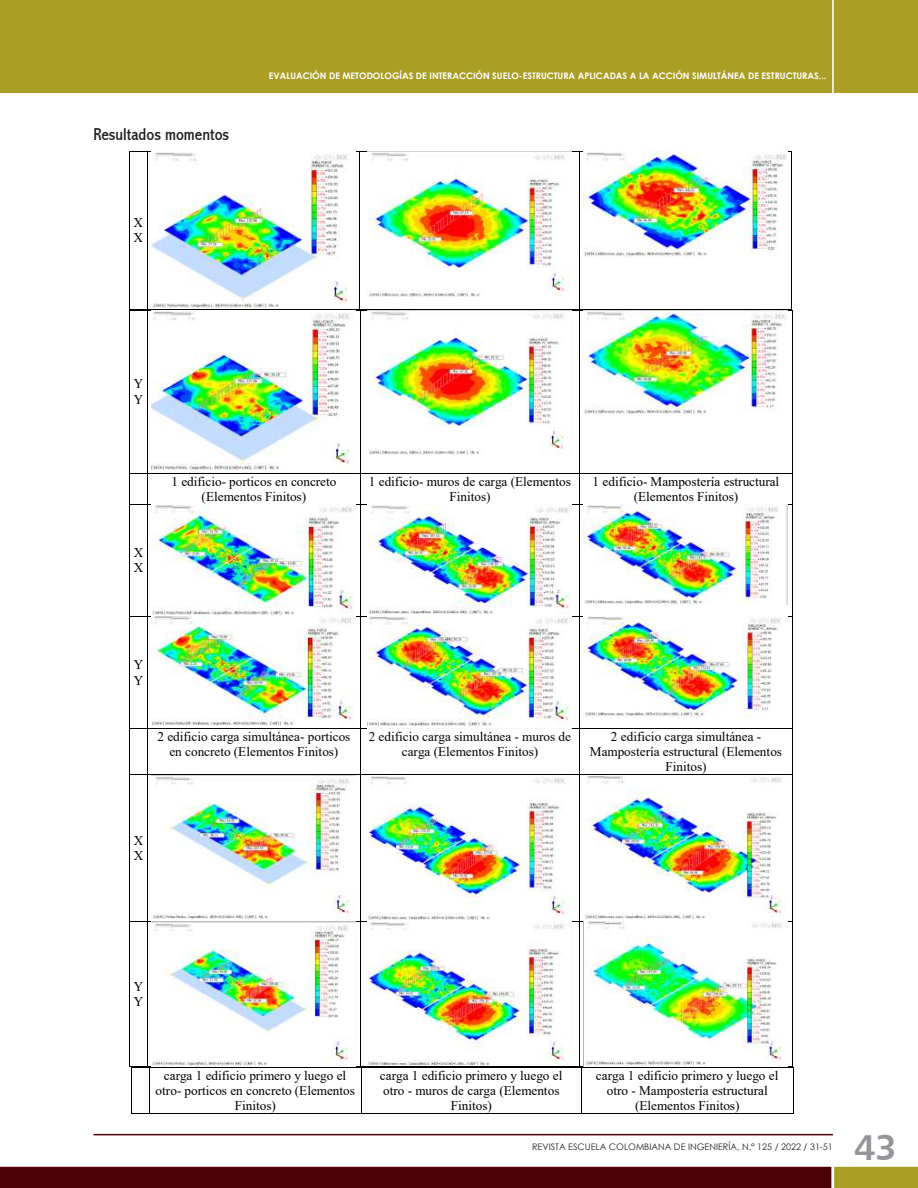
<style>
.page{position:relative;width:918px;height:1188px;background:#fff}
.page>*{position:absolute;margin:0;border:0;box-sizing:border-box;transform-origin:0 0}
.t1{font:36px "Humanist 777 BT Bold B";color:#939598}
.N2{font:condensed 17.25px "Abadi";color:#231f20}
.t2{font:13.2px/15.1px "Times New Roman";color:#000;text-align:center}
.t3{font:700 9px "Century Gothic";color:#fff}
.t4{font:9px "Century Gothic";color:#231f20}
.s1{color:#aa9e25}
</style>
<div class="page">
<hr style="left:94px;top:1134px;width:739px;height:1px;background:#4e0009">
<svg style="left:0;top:1166px;width:918px;height:22px;background:#5c1714"></svg>
<div style="left:0;top:0;width:918px;height:93px;background:#aa9e25"></div>
<hr style="left:832px;top:0;width:2px;height:97px;background:#fff">
<svg style="left:129px;top:151px;width:19px;height:1px"></svg>
<hr style="left:148px;top:151px;width:212px;height:1px;background:#000">
<hr style="left:360px;top:151px;width:219px;height:1px;background:#000">
<hr style="left:580px;top:151px;width:212px;height:1px;background:#000">
<hr style="left:129px;top:152px;width:1px;height:157px;background:#000">
<hr style="left:147px;top:152px;width:1px;height:157px;background:#000">
<hr style="left:148px;top:309px;width:212px;height:1px;background:#000">
<hr style="left:360px;top:152px;width:1px;height:157px;background:#000">
<hr style="left:360px;top:309px;width:219px;height:1px;background:#000">
<hr style="left:579px;top:152px;width:1px;height:157px;background:#000">
<hr style="left:580px;top:309px;width:212px;height:1px;background:#000">
<hr style="left:792px;top:152px;width:1px;height:157px;background:#000">
<img style="left:152px;top:152px;width:195px;height:157px">
<img style="left:368px;top:152px;width:201px;height:145px">
<img style="left:584px;top:152px;width:202px;height:105px">
<svg style="left:129px;top:309px;width:19px;height:2px"></svg>
<hr style="left:148px;top:310px;width:212px;height:1px;background:#000">
<hr style="left:361px;top:310px;width:219px;height:1px;background:#000">
<hr style="left:580px;top:310px;width:212px;height:1px;background:#000">
<hr style="left:129px;top:310px;width:1px;height:163px;background:#000">
<hr style="left:147px;top:310px;width:1px;height:163px;background:#000">
<hr style="left:360px;top:310px;width:1px;height:163px;background:#000">
<hr style="left:580px;top:310px;width:1px;height:163px;background:#000">
<hr style="left:792px;top:310px;width:1px;height:163px;background:#000">
<svg style="left:129px;top:473px;width:19px;height:1px"></svg>
<hr style="left:148px;top:473px;width:212px;height:1px;background:#000">
<hr style="left:361px;top:473px;width:219px;height:1px;background:#000">
<hr style="left:580px;top:473px;width:212px;height:1px;background:#000">
<hr style="left:129px;top:474px;width:1px;height:30px;background:#000">
<hr style="left:147px;top:474px;width:1px;height:30px;background:#000">
<hr style="left:360px;top:474px;width:1px;height:30px;background:#000">
<hr style="left:580px;top:474px;width:1px;height:30px;background:#000">
<hr style="left:792px;top:474px;width:1px;height:30px;background:#000">
<svg style="left:130px;top:504px;width:17px;height:1px"></svg>
<hr style="left:148px;top:504px;width:212px;height:1px;background:#000">
<hr style="left:361px;top:504px;width:219px;height:1px;background:#000">
<hr style="left:580px;top:504px;width:212px;height:1px;background:#000">
<hr style="left:129px;top:504px;width:1px;height:112px;background:#000">
<hr style="left:147px;top:504px;width:1px;height:112px;background:#000">
<hr style="left:360px;top:504px;width:1px;height:112px;background:#000">
<hr style="left:580px;top:504px;width:1px;height:112px;background:#000">
<hr style="left:792px;top:504px;width:1px;height:112px;background:#000">
<svg style="left:129px;top:616px;width:19px;height:1px"></svg>
<hr style="left:148px;top:616px;width:212px;height:1px;background:#000">
<hr style="left:361px;top:616px;width:219px;height:1px;background:#000">
<hr style="left:580px;top:616px;width:212px;height:1px;background:#000">
<hr style="left:129px;top:617px;width:1px;height:111px;background:#000">
<hr style="left:147px;top:617px;width:1px;height:111px;background:#000">
<hr style="left:360px;top:617px;width:1px;height:111px;background:#000">
<hr style="left:580px;top:617px;width:1px;height:111px;background:#000">
<hr style="left:792px;top:617px;width:1px;height:111px;background:#000">
<svg style="left:129px;top:728px;width:19px;height:1px"></svg>
<hr style="left:148px;top:728px;width:212px;height:1px;background:#000">
<hr style="left:361px;top:728px;width:219px;height:1px;background:#000">
<hr style="left:580px;top:728px;width:212px;height:1px;background:#000">
<hr style="left:129px;top:729px;width:1px;height:46px;background:#000">
<hr style="left:147px;top:729px;width:1px;height:46px;background:#000">
<hr style="left:360px;top:729px;width:1px;height:46px;background:#000">
<hr style="left:580px;top:729px;width:1px;height:46px;background:#000">
<hr style="left:792px;top:729px;width:1px;height:46px;background:#000">
<hr style="left:148px;top:775px;width:212px;height:1px;background:#000">
<hr style="left:361px;top:775px;width:219px;height:1px;background:#000">
<hr style="left:580px;top:775px;width:212px;height:1px;background:#000">
<hr style="left:129px;top:775px;width:1px;height:146px;background:#000">
<hr style="left:147px;top:775px;width:1px;height:146px;background:#000">
<hr style="left:360px;top:775px;width:1px;height:146px;background:#000">
<hr style="left:580px;top:775px;width:1px;height:146px;background:#000">
<hr style="left:792px;top:775px;width:1px;height:146px;background:#000">
<svg style="left:129px;top:921px;width:19px;height:1px"></svg>
<hr style="left:148px;top:921px;width:212px;height:1px;background:#000">
<hr style="left:361px;top:921px;width:219px;height:1px;background:#000">
<hr style="left:580px;top:921px;width:212px;height:1px;background:#000">
<hr style="left:129px;top:922px;width:1px;height:145px;background:#000">
<hr style="left:147px;top:922px;width:1px;height:145px;background:#000">
<hr style="left:360px;top:922px;width:1px;height:145px;background:#000">
<hr style="left:580px;top:922px;width:1px;height:145px;background:#000">
<hr style="left:792px;top:922px;width:1px;height:145px;background:#000">
<img style="left:152px;top:311px;width:198px;height:159px">
<img style="left:368px;top:311px;width:204px;height:144px">
<img style="left:584px;top:311px;width:202px;height:105px">
<img style="left:152px;top:505px;width:204px;height:221px">
<img style="left:368px;top:505px;width:202px;height:108px">
<img style="left:584px;top:505px;width:204px;height:99px">
<img style="left:368px;top:617px;width:202px;height:110px">
<img style="left:584px;top:617px;width:197px;height:100px">
<img style="left:152px;top:775px;width:204px;height:143px">
<img style="left:368px;top:775px;width:204px;height:290px">
<img style="left:584px;top:775px;width:204px;height:144px">
<img style="left:152px;top:922px;width:204px;height:144px">
<img style="left:584px;top:922px;width:202px;height:144px">
<svg style="left:131px;top:1067px;width:18px;height:1px"></svg>
<hr style="left:149px;top:1067px;width:212px;height:1px;background:#000">
<hr style="left:362px;top:1067px;width:219px;height:1px;background:#000">
<hr style="left:581px;top:1067px;width:212px;height:1px;background:#000">
<hr style="left:131px;top:1068px;width:1px;height:45px;background:#000">
<hr style="left:149px;top:1068px;width:1px;height:45px;background:#000">
<svg style="left:131px;top:1113px;width:18px;height:1px"></svg>
<hr style="left:149px;top:1113px;width:212px;height:1px;background:#000">
<hr style="left:361px;top:1068px;width:1px;height:45px;background:#000">
<hr style="left:362px;top:1113px;width:219px;height:1px;background:#000">
<hr style="left:581px;top:1068px;width:1px;height:45px;background:#000">
<hr style="left:581px;top:1113px;width:212px;height:1px;background:#000">
<hr style="left:793px;top:1068px;width:1px;height:45px;background:#000">
<p class="N2" style="left:94px;top:124px;width:137px">Resultados momentos</p>
<p class="t2" style="left:134px;top:215px;width:11px;text-align:left">X<br>X</p>
<p class="t3" style="left:269px;top:69px;width:566px">EVALUACIÓN DE METODOLOGÍAS DE INTERACCIÓN SUELO-ESTRUCTURA APLICADAS A LA ACCIÓN SIMULTÁNEA DE ESTRUCTURAS...<span class="s1">N</span></p>
<p class="t2" style="left:134px;top:376px;width:11px;text-align:left">Y<br>Y</p>
<p class="t2" style="left:134px;top:545px;width:11px;text-align:left">X<br>X</p>
<p class="t2" style="left:171px;top:473px;width:167px">1 edificio- porticos en concreto (Elementos Finitos)</p>
<p class="t2" style="left:369px;top:473px;width:204px">1 edificio- muros de carga (Elementos<br>Finitos)</p>
<p class="t2" style="left:593px;top:473px;width:188px">1 edificio- Mampostería estructural (Elementos Finitos)</p>
<p class="t2" style="left:134px;top:657px;width:11px;text-align:left">Y<br>Y</p>
<p class="t2" style="left:157px;top:729px;width:194px">2 edificio carga simultánea- porticos en concreto (Elementos Finitos)</p>
<p class="t2" style="left:369px;top:729px;width:204px">2 edificio carga simultánea - muros de carga (Elementos Finitos)</p>
<p class="t2" style="left:590px;top:729px;width:194px">2 edificio carga simultánea -<br>Mampostería estructural (Elementos<br>Finitos)</p>
<p class="t2" style="left:134px;top:832px;width:11px;text-align:left">X<br>X</p>
<p class="t2" style="left:134px;top:978px;width:11px;text-align:left">Y<br>Y</p>
<p class="t2" style="left:156px;top:1067px;width:201px">carga 1 edificio primero y luego el otro- porticos en concreto (Elementos<br>Finitos)</p>
<p class="t2" style="left:380px;top:1067px;width:184px">carga 1 edificio primero y luego el otro - muros de carga (Elementos<br>Finitos)</p>
<p class="t2" style="left:596px;top:1067px;width:184px">carga 1 edificio primero y luego el otro - Mampostería estructural (Elementos Finitos)</p>
<p class="t4" style="left:532px;top:1141px;width:302px">REVISTA ESCUELA COLOMBIANA DE INGENIERÍA, N.° 125 / 2022 / 31-51</p>
<h1 class="t1" style="left:854px;top:1125px;width:44px">43</h1>
</div>
